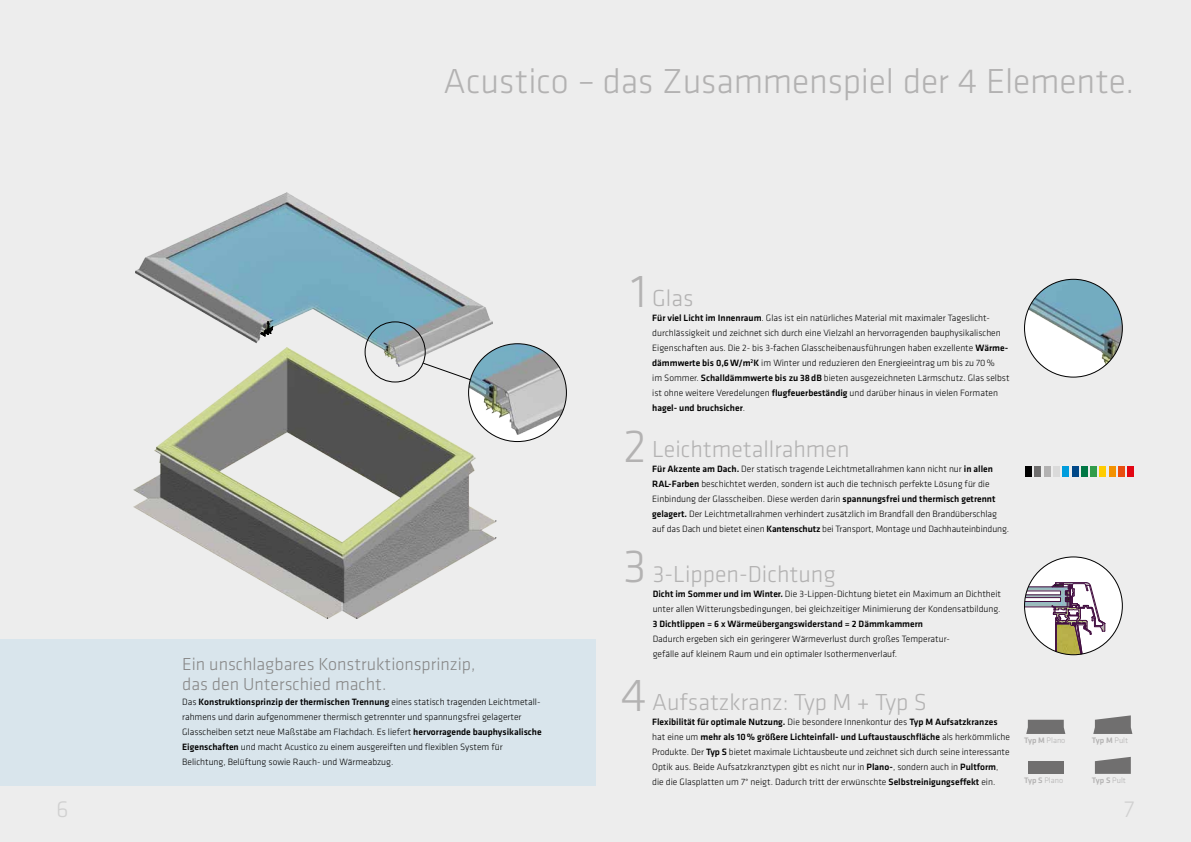
<style>
.page{position:relative;width:1191px;height:842px;background:#fff}
.page>*{position:absolute;margin:0;border:0;box-sizing:border-box;transform-origin:0 0}
.t1{font:300 48px "Klavika Basic";color:#b3b2b2}
.t2{font:300 36px "Klavika Basic";letter-spacing:-.005em;color:#b3b2b2}
.t3{font:300 24px "Klavika Basic";color:#b3b2b2}
.t4{font:300 24px "Klavika Basic";color:#d0d0d0}
.t5{font:300 18px/20px "Klavika Basic";color:#878787}
.t6{font:10.9px "ISOCPEUR";color:#070606}
.t7{font:300 9.5px/15px "Klavika Basic";color:#000}
.t8{font:500 9.5px "Klavika Basic";color:#000}
.t9{font:300 8.2px "Klavika Basic";color:#b3b2b2}
.t10{font:500 8.2px "Klavika Basic";letter-spacing:-.035em;color:#b3b2b2}
.s1{font-weight:500}
.s2{font-weight:300}
</style>
<div class="page">
<div style="left:595px;top:0;width:596px;height:842px;background:#ededed"></div>
<svg style="left:1024px;top:279px;width:98px;height:98px"></svg>
<div style="left:1024px;top:557px;width:98px;height:98px;background:#fff;border-radius:50%"></div>
<img style="left:1105px;top:583px;width:17px;height:61px">
<hr style="left:1055px;top:582px;width:31px;height:1px;background:#430e42">
<svg style="left:1024px;top:583px;width:81px;height:72px"></svg>
<hr style="left:1056px;top:624px;width:1px;height:31px;background:#430e42">
<svg style="left:1026px;top:720px;width:39px;height:14px"></svg>
<div style="left:1027px;top:761px;width:36px;height:13px;background:#706f6f"></div>
<svg style="left:1094px;top:757px;width:36px;height:17px"></svg>
<svg style="left:1093px;top:715px;width:39px;height:19px"></svg>
<div style="left:1090px;top:466px;width:7px;height:10px;background:#319c4b"></div>
<div style="left:1080px;top:466px;width:7px;height:10px;background:#074"></div>
<div style="left:1099px;top:466px;width:7px;height:10px;background:#fc0"></div>
<div style="left:1108px;top:466px;width:7px;height:10px;background:#f39200"></div>
<div style="left:1118px;top:466px;width:7px;height:10px;background:#e94e0f"></div>
<div style="left:1127px;top:466px;width:7px;height:10px;background:#e30613"></div>
<div style="left:1025px;top:466px;width:7px;height:10px;background:#000"></div>
<div style="left:1034px;top:466px;width:7px;height:10px;background:#706f6f"></div>
<div style="left:1043px;top:466px;width:7px;height:10px;background:#b3b2b2"></div>
<div style="left:1053px;top:466px;width:7px;height:10px;background:#dadada"></div>
<div style="left:1062px;top:466px;width:7px;height:10px;background:#009ddd"></div>
<div style="left:1071px;top:466px;width:7px;height:10px;background:#004888"></div>
<div style="left:0;top:0;width:595px;height:842px;background:#ededed"></div>
<div style="left:0;top:639px;width:595px;height:146px;background:#d9e5ec"></div>
<img style="left:133px;top:366px;width:363px;height:252px">
<img style="left:135px;top:192px;width:358px;height:174px">
<svg style="left:261px;top:321px;width:13px;height:16px"></svg>
<div style="left:365px;top:322px;width:60px;height:60px;border:1px solid #000;border-radius:50%"></div>
<svg style="left:423px;top:344px;width:143px;height:97px"></svg>
<h3 class="t4" style="left:56px;top:795px;width:14px">6</h3>
<h2 class="t2" style="left:443px;top:59px;width:694px">Acustico – das Zusammenspiel der 4 Elemente.</h2>
<h3 class="t5" style="left:182px;top:654px;width:295px">Ein unschlagbares Konstruktionsprinzip, das den Unterschied macht.</h3>
<p class="t7" style="left:182px;top:694px;width:361px">Das <span class="s1">Konstruktionsprinzip der thermischen Trennung</span> eines statisch tragenden Leichtmetall&shy;rahmens und darin aufgenommener thermisch getrennter und spannungsfrei gelagerter Glasscheiben setzt neue Maßstäbe am Flachdach. Es liefert <span class="s1">hervorragende bauphysikalische Eigenschaften</span> und macht Acustico zu einem ausgereiften und flexiblen System für Belichtung, Belüftung sowie Rauch- und Wärmeabzug.</p>
<h1 class="t1" style="left:631px;top:262px;width:17px">1</h1>
<h1 class="t1" style="left:623px;top:417px;width:25px">2</h1>
<h1 class="t1" style="left:623px;top:537px;width:25px">3</h1>
<h3 class="t3" style="left:652px;top:283px;width:43px">Glas</h3>
<p class="t7" style="left:652px;top:310px;width:359px"><span class="s1">Für viel Licht im Innenraum</span>. Glas ist ein natürliches Material mit maximaler Tageslicht&shy;durchlässigkeit und zeichnet sich durch eine Vielzahl an hervorragenden bauphysikalischen Eigenschaften aus. Die 2- bis 3-fachen Glasscheibenausführungen haben exzellente <span class="s1">Wärme&shy;dämmwerte bis 0,6W/m</span><sup>2</sup><span class="s1">K</span> im Winter und reduzieren den Energieeintrag um bis zu 70%<br>im Sommer. <span class="s1">Schalldämmwerte bis zu 38dB</span> bieten ausgezeichneten Lärmschutz. Glas selbst ist ohne weitere Veredelungen <span class="s1">flugfeuerbeständig</span> und darüber hinaus in vielen Formaten <span class="s1">hagel- und bruchsicher</span>.</p>
<h3 class="t3" style="left:652px;top:435px;width:199px">Leichtmetallrahmen</h3>
<p class="t7" style="left:652px;top:462px;width:358px"><span class="s1">Für Akzente am Dach.</span> Der statisch tragende Leichtmetallrahmen kann nicht nur <span class="s1">in allen RAL-Farben</span> beschichtet werden, sondern ist auch die technisch perfekte Lösung für die Einbindung der Glasscheiben. Diese werden darin <span class="s1">spannungsfrei und thermisch getrennt gelagert.</span> Der Leichtmetallrahmen verhindert zusätzlich im Brandfall den Brandüberschlag auf das Dach und bietet einen <span class="s1">Kantenschutz</span> bei Transport, Montage und Dachhauteinbindung.</p>
<h3 class="t3" style="left:652px;top:559px;width:184px">3-Lippen-Dichtung</h3>
<p class="t7" style="left:652px;top:586px;width:350px"><span class="s1">Dicht im Sommer und im Winter.</span> Die 3-Lippen-Dichtung bietet ein Maximum an Dichtheit unter allen Witterungsbedingungen, bei gleichzeitiger Minimierung der Kondensatbildung.</p>
<p class="t8" style="left:652px;top:617px;width:272px">3 Dichtlippen = 6 x Wärmeübergangswiderstand = 2 Dämmkammern</p>
<p class="t7" style="left:652px;top:631px;width:299px">Dadurch ergeben sich ein geringerer Wärmeverlust durch großes Temperatur&shy;gefälle auf kleinem Raum und ein optimaler Isothermenverlauf.</p>
<p class="t6" style="left:682px;top:611px;width:6px">E</p>
<h1 class="t1" style="left:621px;top:666px;width:27px">4</h1>
<h3 class="t3" style="left:652px;top:687px;width:276px">Aufsatzkranz: Typ M + Typ S</h3>
<p class="t7" style="left:652px;top:714px;width:359px"><span class="s1">Flexibilität für optimale Nutzung.</span> Die besondere Innenkontur des <span class="s1">Typ M Aufsatzkranzes </span>hat eine um <span class="s1">mehr als 10% größere Lichteinfall- und Luftaustauschfläche</span> als herkömmliche Produkte. Der <span class="s1">Typ S</span> bietet maximale Lichtausbeute und zeichnet sich durch seine interessante Optik aus. Beide Aufsatzkranztypen gibt es nicht nur in <span class="s1">Plano-</span>, sondern auch in <span class="s1">Pultform</span>, die die Glasplatten um 7° neigt. Dadurch tritt der erwünschte <span class="s1">Selbstreinigungseffekt</span> ein.</p>
<p class="t9" style="left:1024px;top:735px;width:43px"><span class="s1">Typ M</span> Plano</p>
<p class="t10" style="left:1092px;top:735px;width:38px">Typ M <span class="s2">Pult</span></p>
<p class="t9" style="left:1024px;top:775px;width:41px"><span class="s1">Typ S</span> Plano</p>
<p class="t10" style="left:1092px;top:775px;width:36px">Typ S <span class="s2">Pult</span></p>
<h3 class="t4" style="left:1124px;top:795px;width:12px">7</h3>
</div>
